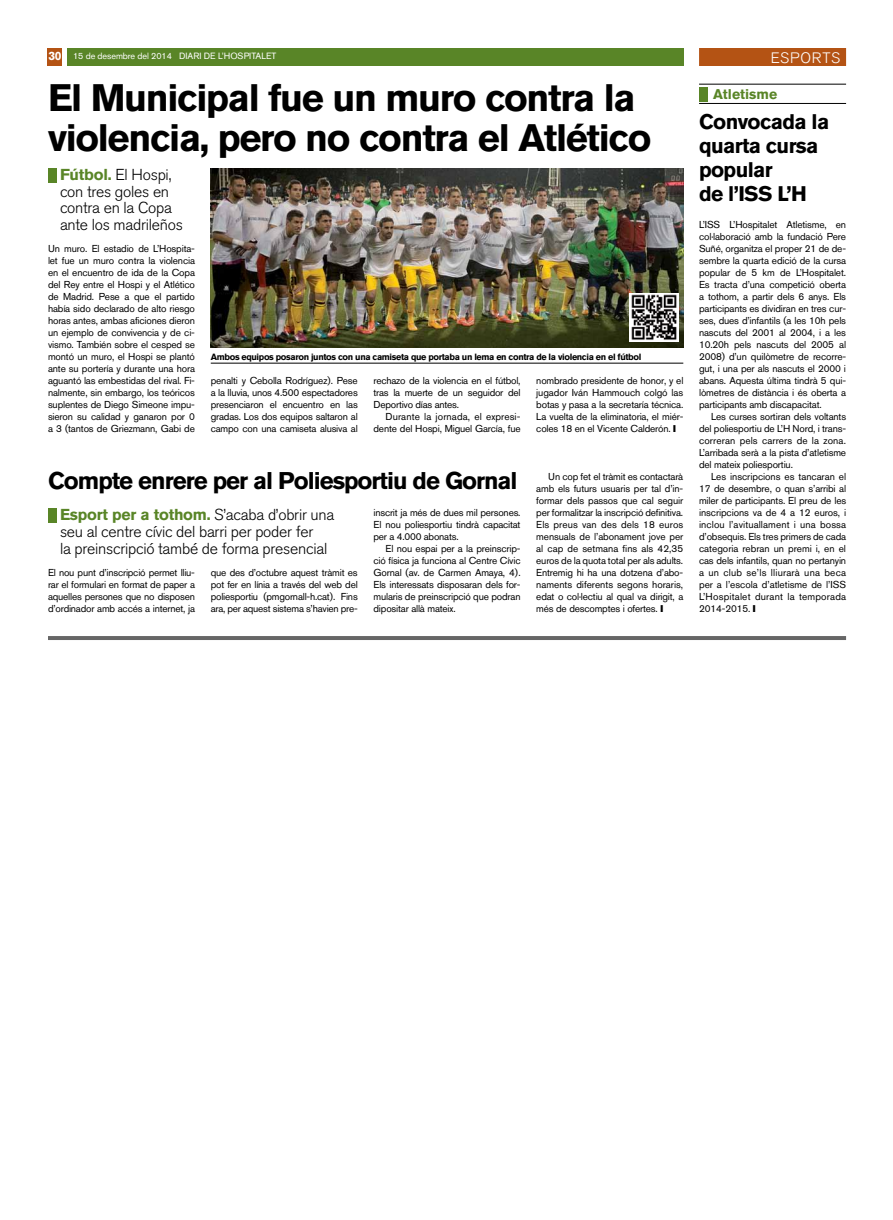
<style>
.page{position:relative;width:893px;height:1220px;background:#fff}
.page>*{position:absolute;margin:0;border:0;box-sizing:border-box;transform-origin:0 0}
.t1{font:700 38px/40px "Akzidenz Grotesk BQ";letter-spacing:-.035em;color:#000}
.t2{font:700 24px "Akzidenz Grotesk BQ";letter-spacing:-.04em;color:#000}
.t3{font:700 21px/24px "Akzidenz Grotesk BQ";letter-spacing:-.03em;color:#000}
.t4{font:300 15.8px/16.5px "Akzidenz Grotesk BQ";letter-spacing:-.015em;color:#000}
.t5{font:300 15px "Akzidenz Grotesk BQ";letter-spacing:.06em;color:#fff}
.t6{font:700 14px "Akzidenz Grotesk BQ";color:#598527}
.t7{font:10px/12px "Akzidenz Grotesk BQ";letter-spacing:-.015em;color:#000;text-align:justify}
.t8{font:700 9px "Akzidenz Grotesk BQ";letter-spacing:-.04em;color:#000}
.t9{font:9px "Akzidenz Grotesk BQ";letter-spacing:-.01em;color:#fff}
.s1{font-weight:700;font-size:12px}
.s2{font-style:inherit}
.s3{font-weight:700;color:#598527}
</style>
<div class="page">
<div style="left:67px;top:48px;width:616px;height:18px;background:#598527"></div>
<div style="left:699px;top:48px;width:147px;height:18px;background:#b45314"></div>
<div style="left:48px;top:48px;width:14px;height:18px;background:#b45314"></div>
<hr style="left:48px;top:636px;width:798px;height:4px;background:#666">
<div style="left:48px;top:168px;width:8px;height:14px;background:#598527"></div>
<div style="left:699px;top:87px;width:8px;height:15px;background:#598527"></div>
<hr style="left:699px;top:84px;width:147px;height:1px;background:#000">
<hr style="left:699px;top:103px;width:147px;height:1px;background:#000">
<div style="left:48px;top:508px;width:8px;height:14px;background:#598527"></div>
<img style="left:211px;top:168px;width:472px;height:180px">
<hr style="left:211px;top:363px;width:472px;height:1px;background:#000">
<img style="left:629px;top:293px;width:49px;height:49px">
<p class="t9" style="left:48px;top:51px;width:229px"><span class="s1">30</span> 15 de desembre del 2014 <span class="s2">DIARI DE L’HOSPITALET</span></p>
<h3 class="t5" style="left:771px;top:49px;width:71px">esports</h3>
<h1 class="t1" style="left:48px;top:78px;width:605px">El Municipal fue un muro contra la violencia, pero no contra el Atlético</h1>
<h3 class="t6" style="left:713px;top:86px;width:66px">Atletisme</h3>
<h3 class="t3" style="left:699px;top:110px;width:132px">Convocada la quarta cursa popular<br>de l’ISS L’H</h3>
<p class="t7" style="left:699px;top:218px;width:149px">L’ISS L’Hospitalet Atletisme, en col·laboració amb la fundació Pere Suñé, organitza el proper 21 de de&shy;sembre la quarta edició de la cursa popular de 5 km de L’Hospitalet.<br>Es tracta d’una competició oberta a tothom, a partir dels 6 anys. Els participants es dividiran en tres cur&shy;ses, dues d’infantils (a les 10h pels nascuts del 2001 al 2004, i a les 10.20h pels nascuts del 2005 al 2008) d’un quilòmetre de recorre&shy;gut, i una per als nascuts el 2000 i abans. Aquesta última tindrà 5 qui&shy;lòmetres de distància i és oberta a participants amb discapacitat.</p>
<p class="t7" style="left:699px;top:410px;width:149px;text-indent:12px">Les curses sortiran dels voltants del poliesportiu de L’H Nord, i trans&shy;correran pels carrers de la zona.<br>L’arribada serà a la pista d’atletisme del mateix poliesportiu.</p>
<p class="t7" style="left:699px;top:470px;width:149px;text-indent:12px">Les inscripcions es tancaran el 17 de desembre, o quan s’arribi al miler de participants. El preu de les inscripcions va de 4 a 12 euros, i inclou l’avituallament i una bossa d’obsequis. Els tres primers de cada categoria rebran un premi i, en el cas dels infantils, quan no pertanyin a un club se’ls lliurarà una beca per a l’escola d’atletisme de l’ISS L’Hospitalet durant la temporada 2014-2015.</p>
<h3 class="t4" style="left:60px;top:167px;width:124px"><span class="s3">Fútbol.</span> El Hospi, con tres goles en contra en la Copa ante los madrileños</h3>
<p class="t7" style="left:48px;top:242px;width:149px">Un muro. El estadio de L’Hospita&shy;let fue un muro contra la violencia en el encuentro de ida de la Copa del Rey entre el Hospi y el Atlético de Madrid. Pese a que el partido había sido declarado de alto riesgo horas antes, ambas aficiones dieron un ejemplo de convivencia y de ci&shy;vismo. También sobre el cesped se montó un muro, el Hospi se plantó ante su portería y durante una hora aguantó las embestidas del rival. Fi&shy;nalmente, sin embargo, los teóricos suplentes de Diego Simeone impu&shy;sieron su calidad y ganaron por 0 a 3 (tantos de Griezmann, Gabi de</p>
<p class="t8" style="left:211px;top:352px;width:432px">Ambos equipos posaron juntos con una camiseta que portaba un lema en contra de la violencia en el fútbol</p>
<p class="t7" style="left:211px;top:374px;width:149px">penalti y Cebolla Rodríguez). Pese a la lluvia, unos 4.500 espectadores presenciaron el encuentro en las gradas. Los dos equipos saltaron al campo con una camiseta alusiva al</p>
<p class="t7" style="left:374px;top:374px;width:148px">rechazo de la violencia en el fútbol, tras la muerte de un seguidor del Deportivo días antes.</p>
<p class="t7" style="left:374px;top:410px;width:149px;text-align:right">Durante la jornada, el expresi&shy;dente del Hospi, Miguel García, fue</p>
<h2 class="t2" style="left:48px;top:467px;width:471px">Compte enrere per al Poliesportiu de Gornal</h2>
<p class="t7" style="left:536px;top:374px;width:149px">nombrado presidente de honor, y el jugador Iván Hammouch colgó las botas y pasa a la secretaría técnica.<br>La vuelta de la eliminatoria, el miér&shy;coles 18 en el Vicente Calderón.</p>
<p class="t7" style="left:536px;top:470px;width:149px;text-indent:12px">Un cop fet el tràmit es contactarà amb els futurs usuaris per tal d’in&shy;formar dels passos que cal seguir per formalitzar la inscripció definitiva.<br>Els preus van des dels 18 euros mensuals de l’abonament jove per al cap de setmana fins als 42,35 euros de la quota total per als adults.<br>Entremig hi ha una dotzena d’abo&shy;naments diferents segons horaris, edat o col·lectiu al qual va dirigit, a més de descomptes i ofertes.</p>
<h3 class="t4" style="left:60px;top:506px;width:276px;line-height:17px"><span class="s3">Esport per a tothom.</span> S’acaba d’obrir una seu al centre cívic del barri per poder fer<br>la preinscripció també de forma presencial</h3>
<p class="t7" style="left:211px;top:566px;width:149px">que des d’octubre aquest tràmit es pot fer en línia a través del web del poliesportiu (pmgornall-h.cat). Fins ara, per aquest sistema s’havien pre-</p>
<p class="t7" style="left:374px;top:506px;width:149px">inscrit ja més de dues mil persones.<br>El nou poliesportiu tindrà capacitat per a 4.000 abonats.</p>
<p class="t7" style="left:374px;top:542px;width:149px;text-indent:12px">El nou espai per a la preinscrip&shy;ció física ja funciona al Centre Cívic Gornal (av. de Carmen Amaya, 4).<br>Els interessats disposaran dels for&shy;mularis de preinscripció que podran dipositar allà mateix.</p>
<p class="t7" style="left:48px;top:566px;width:149px">El nou punt d’inscripció permet lliu&shy;rar el formulari en format de paper a aquelles persones que no disposen d’ordinador amb accés a internet, ja</p>
</div>
